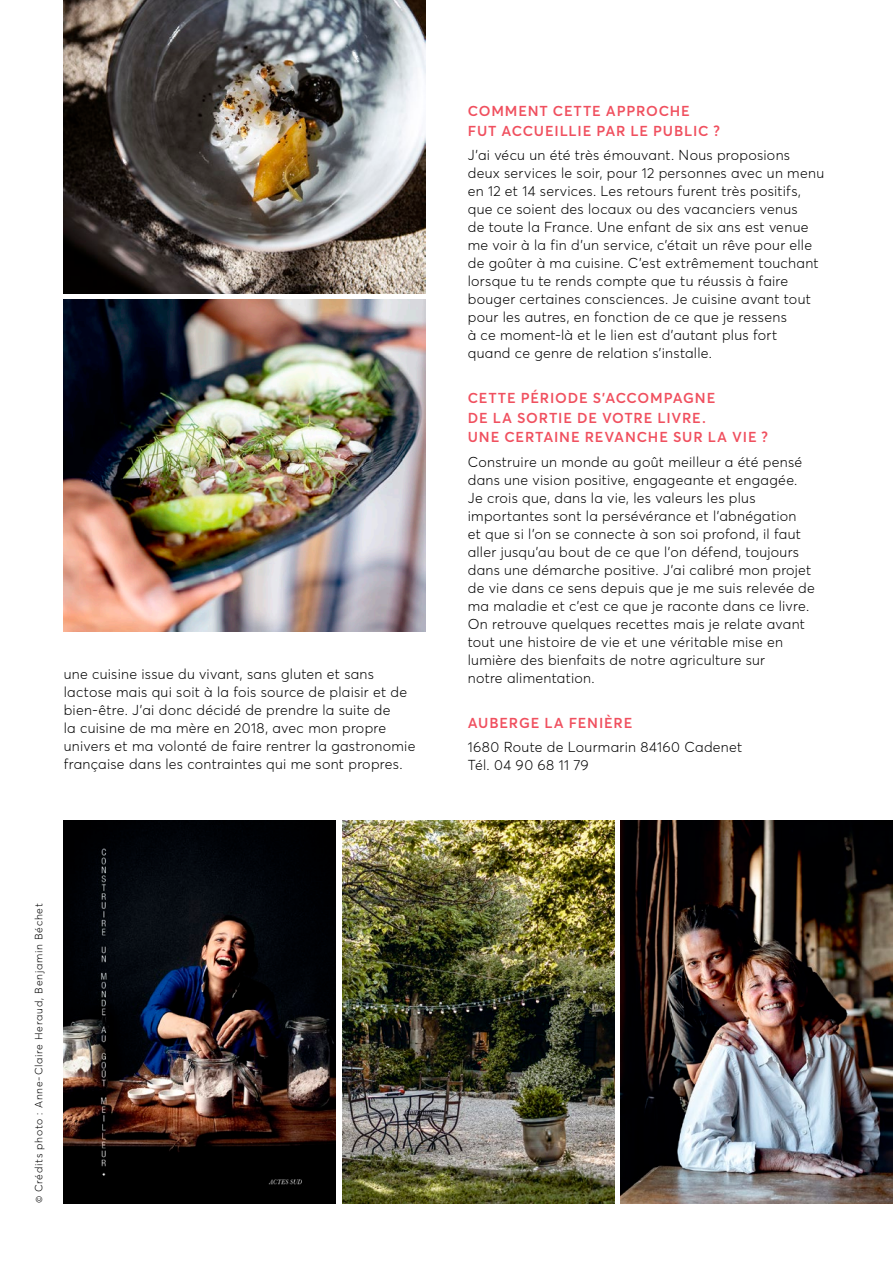
<style>
.page{position:relative;width:893px;height:1263px;background:#fff}
.page>*{position:absolute;margin:0;border:0;box-sizing:border-box;transform-origin:0 0}
.t1{font:300 14.25px/18px "Averta";letter-spacing:.02em;color:#000}
.t2{font:600 14.25px/19.5px "Averta";letter-spacing:.055em;color:#f0505f}
.t3{font:300 10.5px "Averta";letter-spacing:.07em;color:#000}
</style>
<div class="page">
<img style="left:64px;top:821px;width:272px;height:382px">
<img style="left:342px;top:821px;width:272px;height:382px">
<img style="left:621px;top:821px;width:272px;height:382px">
<img style="left:64px;top:300px;width:361px;height:331px">
<img style="left:64px;top:0;width:361px;height:293px">
<p class="t1" style="left:64px;top:665px;width:353px">une cuisine issue du vivant, sans gluten et sans lactose mais qui soit à la fois source de plaisir et de bien-être. J’ai donc décidé de prendre la suite de<br>la cuisine de ma mère en 2018, avec mon propre univers et ma volonté de faire rentrer la gastronomie française dans les contraintes qui me sont propres.</p>
<p class="t3" style="left:32px;top:1203px;width:302px;rotate:-90deg">© Crédits photo : Anne-Claire Heraud, Benjamin Béchet</p>
<p class="t2" style="left:468px;top:101px;width:254px">COMMENT CETTE APPROCHE<br>FUT ACCUEILLIE PAR LE PUBLIC ?</p>
<p class="t1" style="left:468px;top:146px;width:358px">J’ai vécu un été très émouvant. Nous proposions deux services le soir, pour 12 personnes avec un menu en 12 et 14 services. Les retours furent très positifs, que ce soient des locaux ou des vacanciers venus<br>de toute la France. Une enfant de six ans est venue me voir à la fin d’un service, c’était un rêve pour elle de goûter à ma cuisine. C’est extrêmement touchant lorsque tu te rends compte que tu réussis à faire bouger certaines consciences. Je cuisine avant tout pour les autres, en fonction de ce que je ressens<br>à ce moment-là et le lien est d’autant plus fort<br>quand ce genre de relation s’installe.</p>
<p class="t2" style="left:468px;top:388px;width:302px">CETTE PÉRIODE S’ACCOMPAGNE<br>DE LA SORTIE DE VOTRE LIVRE.<br>UNE CERTAINE REVANCHE SUR LA VIE ?</p>
<p class="t1" style="left:468px;top:453px;width:349px">Construire un monde au goût meilleur a été pensé dans une vision positive, engageante et engagée.<br>Je crois que, dans la vie, les valeurs les plus importantes sont la persévérance et l’abnégation<br>et que si l’on se connecte à son soi profond, il faut aller jusqu’au bout de ce que l’on défend, toujours dans une démarche positive. J’ai calibré mon projet de vie dans ce sens depuis que je me suis relevée de ma maladie et c’est ce que je raconte dans ce livre.<br>On retrouve quelques recettes mais je relate avant tout une histoire de vie et une véritable mise en lumière des bienfaits de notre agriculture sur<br>notre alimentation.</p>
<p class="t2" style="left:468px;top:713px;width:166px">AUBERGE LA FENIÈRE</p>
<p class="t1" style="left:468px;top:738px;width:276px">1680 Route de Lourmarin 84160 Cadenet<br>Tél. 04 90 68 11 79</p>
</div>
